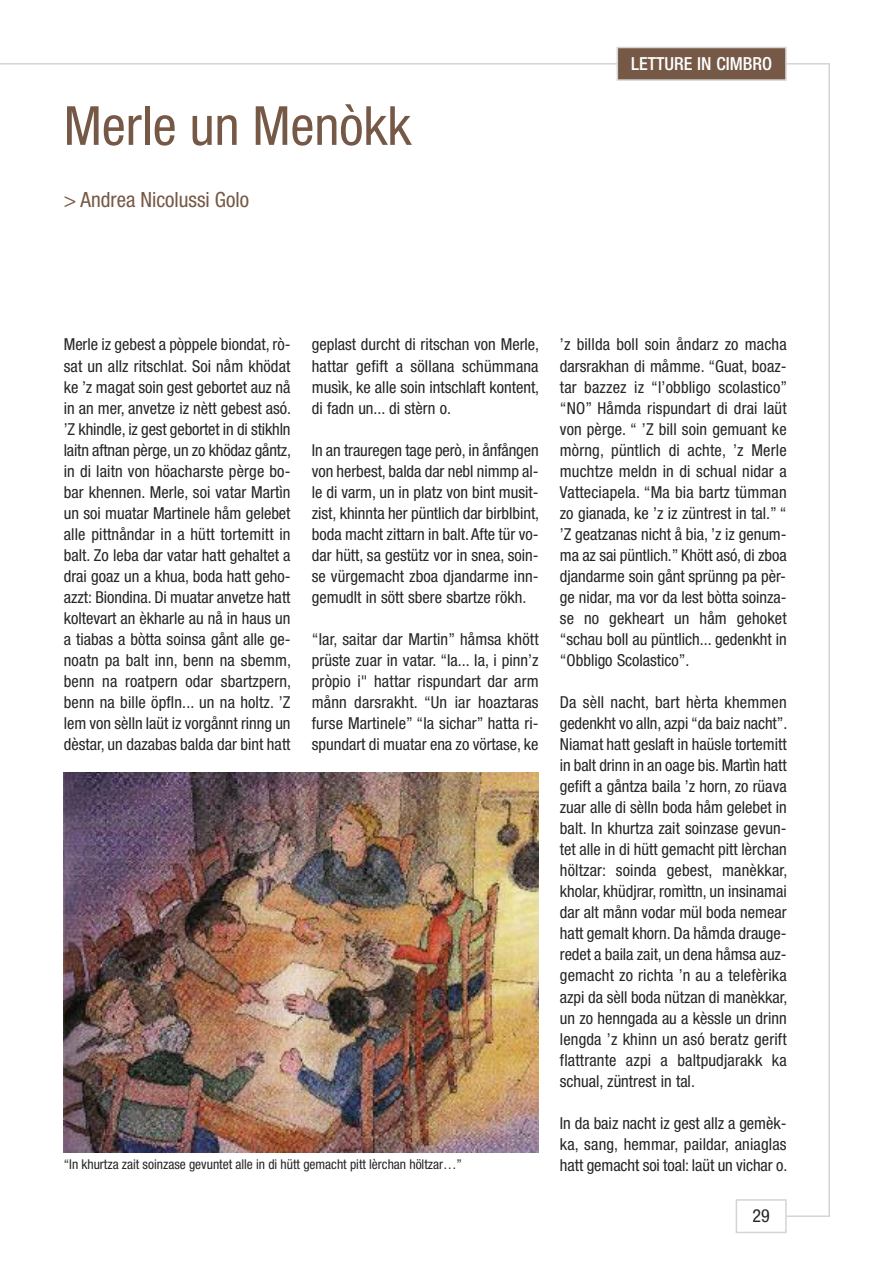
<style>
.page{position:relative;width:893px;height:1263px;background:#fff}
.page>*{position:absolute;margin:0;border:0;box-sizing:border-box;transform-origin:0 0}
.t1{font:condensed 54px "Helvetica Neue";color:#755845}
.t2{font:condensed 21px "Helvetica Neue";color:#755845}
.t3{font:500 condensed 18px "Helvetica Neue";color:#fff}
.t4{font:condensed 18px "Helvetica Neue";color:#272627}
.t5{font:condensed 16.5px/21px "Helvetica Neue";color:#272627;text-align:justify}
.t6{font:condensed 13.5px "Helvetica Neue";color:#272627}
</style>
<div class="page">
<hr style="left:787px;top:1215px;width:42px;height:2px;background:#d4d4d4">
<hr style="left:828px;top:63px;width:2px;height:1154px;background:#d4d4d4">
<hr style="left:0;top:63px;width:829px;height:2px;background:#d4d4d4">
<div style="left:736px;top:1199px;width:51px;height:34px;border:2px solid #d4d4d4"></div>
<div style="left:618px;top:48px;width:167px;height:31px;background:#755845"></div>
<div style="left:617px;top:47px;width:170px;height:34px;border:2px solid #d4d4d4"></div>
<img style="left:64px;top:772px;width:475px;height:380px">
<h1 class="t1" style="left:64px;top:106px;width:349px">Merle un Menòkk</h1>
<p class="t2" style="left:64px;top:192px;width:187px">&gt; Andrea Nicolussi Golo</p>
<p class="t3" style="left:631px;top:57px;width:142px">LETTURE IN CIMBRO</p>
<p class="t5" style="left:64px;top:336px;width:229px">Merle iz gebest a pòppele biondat, rò&shy;sat un allz ritschlat. Soi nåm khödat ke ’z magat soin gest gebortet auz nå in an mer, anvetze iz nètt gebest asó. ’Z khindle, iz gest gebortet in di stikhln laitn aftnan pèrge, un zo khödaz gåntz, in di laitn von höacharste pèrge bo&shy;bar khennen. Merle, soi vatar Martìn un soi muatar Martinele håm gelebet alle pittnåndar in a hütt tortemitt in balt. Zo leba dar vatar hatt gehaltet a drai goaz un a khua, boda hatt geho&shy;azzt: Biondina. Di muatar anvetze hatt koltevart an èkharle au nå in haus un a tiabas a bòtta soinsa gånt alle ge&shy;noatn pa balt inn, benn na sbemm, benn na roatpern odar sbartzpern, benn na bille öpfln... un na holtz. ’Z lem von sèlln laüt iz vorgånnt rinng un dèstar, un dazabas balda dar bint hatt</p>
<p class="t5" style="left:312px;top:336px;width:229px">geplast durcht di ritschan von Merle, hattar gefift a söllana schümmana musìk, ke alle soin intschlaft kontent, di fadn un... di stèrn o.</p>
<p class="t5" style="left:312px;top:441px;width:229px">In an trauregen tage però, in ånfången von herbest, balda dar nebl nimmp al&shy;le di varm, un in platz von bint musit&shy;zist, khinnta her püntlich dar birblbint, boda macht zittarn in balt. Afte tür vo&shy;dar hütt, sa gestütz vor in snea, soin&shy;se vürgemacht zboa djandarme inn&shy;gemudlt in sött sbere sbartze rökh.</p>
<p class="t5" style="left:312px;top:630px;width:228px">“Iar, saitar dar Martin” håmsa khött prüste zuar in vatar. “Ia... Ia, i pinn’z pròpio i" hattar rispundart dar arm månn darsrakht. “Un iar hoaztaras furse Martinele” “Ia sichar” hatta ri&shy;spundart di muatar ena zo vörtase, ke</p>
<p class="t6" style="left:64px;top:1160px;width:400px">“In khurtza zait soinzase gevuntet alle in di hütt gemacht pitt lèrchan höltzar…”</p>
<p class="t5" style="left:560px;top:336px;width:229px">’z billda boll soin åndarz zo macha darsrakhan di måmme. “Guat, boaz&shy;tar bazzez iz “l’obbligo scolastico” “NO” Håmda rispundart di drai laüt von pèrge. “ ’Z bill soin gemuant ke mòrng, püntlich di achte, ’z Merle muchtze meldn in di schual nidar a Vatteciapela. “Ma bia bartz tümman zo gianada, ke ’z iz züntrest in tal.” “ ’Z geatzanas nicht å bia, ’z iz genum&shy;ma az sai püntlich.” Khött asó, di zboa djandarme soin gånt sprünng pa pèr&shy;ge nidar, ma vor da lest bòtta soinza&shy;se no gekheart un håm gehoket “schau boll au püntlich... gedenkht in “Obbligo Scolastico”.</p>
<p class="t5" style="left:560px;top:693px;width:229px">Da sèll nacht, bart hèrta khemmen gedenkht vo alln, azpi “da baiz nacht”.<br>Niamat hatt geslaft in haüsle tortemitt in balt drinn in an oage bis. Martìn hatt gefift a gåntza baila ’z horn, zo rüava zuar alle di sèlln boda håm gelebet in balt. In khurtza zait soinzase gevun&shy;tet alle in di hütt gemacht pitt lèrchan höltzar: soinda gebest, manèkkar, kholar, khüdjrar, romìttn, un insinamai dar alt månn vodar mül boda nemear hatt gemalt khorn. Da håmda drauge&shy;redet a baila zait, un dena håmsa auz&shy;gemacht zo richta ’n au a telefèrika azpi da sèll boda nützan di manèkkar, un zo henngada au a kèssle un drinn lengda ’z khinn un asó beratz gerift flattrante azpi a baltpudjarakk ka schual, züntrest in tal.</p>
<p class="t5" style="left:560px;top:1114px;width:229px">In da baiz nacht iz gest allz a gemèk&shy;ka, sang, hemmar, paildar, aniaglas hatt gemacht soi toal: laüt un vichar o.</p>
<p class="t4" style="left:752px;top:1209px;width:19px">29</p>
</div>
